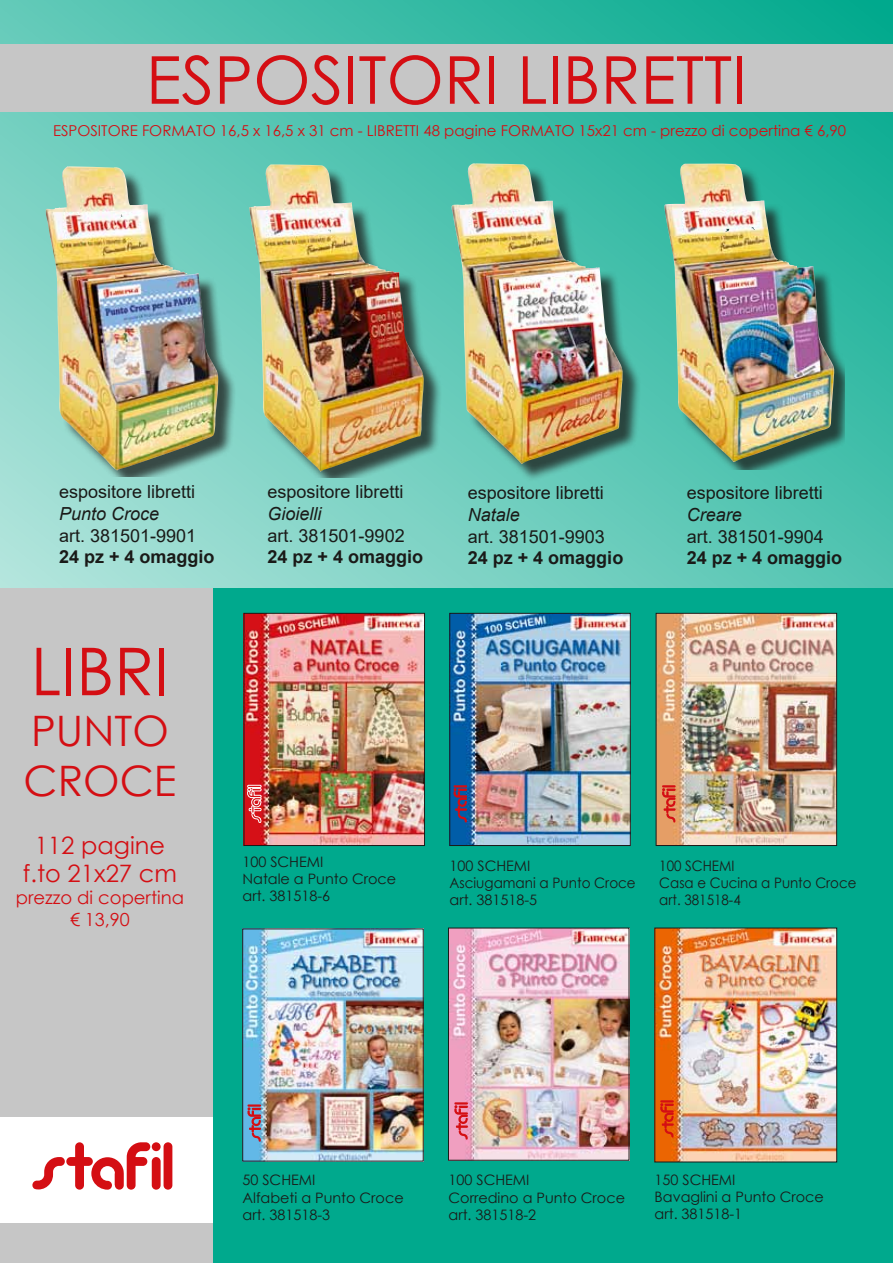
<style>
.page{position:relative;width:893px;height:1263px;background:#fff}
.page>*{position:absolute;margin:0;border:0;box-sizing:border-box;transform-origin:0 0}
.t1{font:66px "Century Gothic";color:#d40e13}
.t2{font:42px/50.4px "Century Gothic";color:#d40e13}
.t3{font:24px/28.8px "Century Gothic";color:#d40e13;text-align:center}
.t4{font:18px "Arial";color:#1a1a18}
.t5{font:700 18px "Arial";color:#1a1a18}
.t6{font:italic 18px "Arial";color:#1a1a18}
.t7{font:18px/21.6px "Century Gothic";color:#d40e13;text-align:center}
.t8{font:15px "Century Gothic";color:#d40e13}
.t9{font:14.4px/17.2px "Century Gothic";color:#1a1a18}
.t10{font:14.4px/17.2px "Century Gothic";color:#1a1a18;scale:.93 1}
</style>
<div class="page">
<svg style="left:0;top:0;width:893px;height:589px;background:#5dc7b6"></svg>
<div style="left:252px;top:167px;width:191px;height:311px;background:#1a1a18;opacity:.75"></div>
<img style="left:249px;top:164px;width:176px;height:308px">
<div style="left:454px;top:166px;width:187px;height:316px;background:#1a1a18;opacity:.75"></div>
<img style="left:451px;top:163px;width:173px;height:301px">
<div style="left:667px;top:166px;width:177px;height:303px;background:#1a1a18;opacity:.75"></div>
<img style="left:664px;top:164px;width:170px;height:298px">
<div style="left:48px;top:169px;width:189px;height:307px;background:#1a1a18;opacity:.75"></div>
<img style="left:45px;top:166px;width:174px;height:304px">
<div style="left:0;top:589px;width:893px;height:674px;background:#00a98d"></div>
<img style="left:657px;top:930px;width:178px;height:230px">
<img style="left:450px;top:930px;width:177px;height:228px">
<div style="left:448px;top:928px;width:181px;height:232px;border:1px solid #1a1a18"></div>
<img style="left:244px;top:931px;width:177px;height:228px">
<hr style="left:247px;top:1104px;width:14px;height:3px;background:#d40e13">
<svg style="left:247px;top:1107px;width:15px;height:35px"></svg>
<svg style="left:454px;top:1102px;width:14px;height:38px"></svg>
<svg style="left:660px;top:1100px;width:14px;height:37px"></svg>
<img style="left:658px;top:615px;width:177px;height:229px">
<div style="left:656px;top:613px;width:181px;height:233px;border:1px solid #1a1a18"></div>
<img style="left:452px;top:615px;width:176px;height:229px">
<div style="left:450px;top:613px;width:180px;height:233px;border:1px solid #1a1a18"></div>
<img style="left:246px;top:615px;width:177px;height:229px">
<div style="left:244px;top:613px;width:181px;height:233px;border:1px solid #1a1a18"></div>
<div style="left:0;top:589px;width:213px;height:674px;background:#c6c6c6"></div>
<svg style="left:247px;top:785px;width:16px;height:38px"></svg>
<svg style="left:453px;top:785px;width:15px;height:37px"></svg>
<svg style="left:662px;top:785px;width:14px;height:37px"></svg>
<div style="left:0;top:45px;width:893px;height:67px;background:#c6c6c6"></div>
<div style="left:0;top:1116px;width:213px;height:106px;background:#fff"></div>
<div style="left:164px;top:1142px;width:8px;height:48px;background:#d40e13;border-radius:4px"></div>
<div style="left:152px;top:1157px;width:9px;height:33px;background:#d40e13;border-radius:4px"></div>
<div style="left:152px;top:1142px;width:9px;height:9px;background:#d40e13;border-radius:50%"></div>
<svg style="left:32px;top:1142px;width:118px;height:48px"></svg>
<h1 class="t1" style="left:146px;top:34px;width:36px">espositori</h1>
<h1 class="t1" style="left:517px;top:34px;width:29px">libretti</h1>
<p class="t8" style="left:53px;top:120px;width:10px">espositore</p>
<p class="t8" style="left:142px;top:120px;width:12px">formato</p>
<p class="t8" style="left:220px;top:120px;width:155px">16,5 x 16,5 x 31 cm - libretti</p>
<p class="t8" style="left:423px;top:120px;width:424px">48 pagine FORMATO 15x21 cm - prezzo di copertina € 6,90</p>
<p class="t4" style="left:59px;top:480px;width:138px">espositore libretti</p>
<p class="t6" style="left:59px;top:502px;width:102px">Punto Croce</p>
<p class="t4" style="left:59px;top:523px;width:139px">art. 381501-9901</p>
<p class="t5" style="left:59px;top:544px;width:157px">24 pz + 4 omaggio</p>
<p class="t4" style="left:268px;top:480px;width:138px">espositore libretti</p>
<p class="t6" style="left:268px;top:502px;width:56px">Gioielli</p>
<p class="t4" style="left:268px;top:523px;width:139px">art. 381501-9902</p>
<p class="t5" style="left:268px;top:544px;width:157px">24 pz + 4 omaggio</p>
<p class="t4" style="left:468px;top:481px;width:138px">espositore libretti</p>
<p class="t6" style="left:468px;top:503px;width:54px">Natale</p>
<p class="t4" style="left:468px;top:524px;width:139px">art. 381501-9903</p>
<p class="t5" style="left:468px;top:545px;width:157px">24 pz + 4 omaggio</p>
<p class="t4" style="left:687px;top:481px;width:138px">espositore libretti</p>
<p class="t6" style="left:687px;top:503px;width:57px">Creare</p>
<p class="t4" style="left:687px;top:524px;width:139px">art. 381501-9904</p>
<p class="t5" style="left:687px;top:545px;width:157px">24 pz + 4 omaggio</p>
<h1 class="t1" style="left:31px;top:625px;width:30px">libr</h1>
<h1 class="t1" style="left:154px;top:625px;width:16px">I</h1>
<h2 class="t2" style="left:24px;top:705px;width:154px">PUNTO<br>CROCE</h2>
<h3 class="t3" style="left:23px;top:830px;width:156px">112 pagine f.to 21x27 cm</h3>
<p class="t7" style="left:16px;top:886px;width:170px">prezzo di copertina € 13,90</p>
<p class="t9" style="left:242px;top:852px;width:155px">100 SCHEMI<br>Natale a Punto Croce art. 381518-6</p>
<p class="t9" style="left:450px;top:857px;width:188px">100 SCHEMI<br>Asciugamani a Punto Croce art. 381518-5</p>
<p class="t10" style="left:659px;top:857px;width:213px">100 SCHEMI<br>Casa e Cucina a Punto Croce art. 381518-4</p>
<p class="t9" style="left:242px;top:1171px;width:163px">50 SCHEMI<br>Alfabeti a Punto Croce art. 381518-3</p>
<p class="t9" style="left:449px;top:1171px;width:178px">100 SCHEMI<br>Corredino a Punto Croce art. 381518-2</p>
<p class="t9" style="left:655px;top:1170px;width:171px">150 SCHEMI<br>Bavaglini a Punto Croce art. 381518-1</p>
</div>
